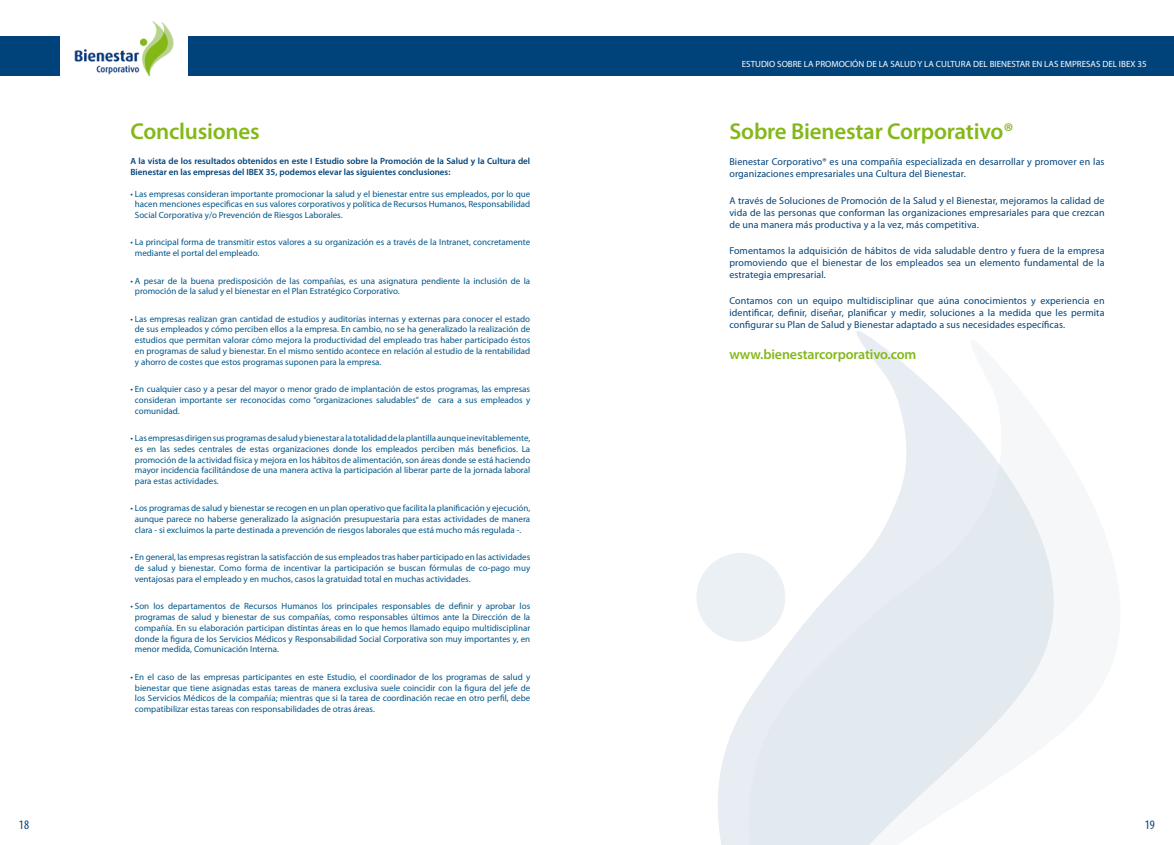
<style>
.page{position:relative;width:1174px;height:845px;background:#fff}
.page>*{position:absolute;margin:0;border:0;box-sizing:border-box;transform-origin:0 0}
.t1{font:600 23px "Myriad Pro";letter-spacing:-.01em;color:#84b819}
.t2{font:600 14px "Myriad Pro";letter-spacing:-.01em;color:#84b819}
.t3{font:condensed 13px "Myriad Pro";color:#00437a}
.t4{font:10px/12px "Myriad Pro";letter-spacing:.01em;color:#00437a;text-align:justify}
.t5{font:9px/10.8px "Myriad Pro";color:#005589;text-align:justify}
.t6{font:600 9px/10.8px "Myriad Pro";color:#00437a}
.t7{font:9px "Myriad Pro";color:#fff}
</style>
<div class="page">
<div style="left:187px;top:36px;width:400px;height:40px;background:#00437a"></div>
<div style="left:0;top:36px;width:60px;height:40px;background:#00437a"></div>
<svg style="left:74px;top:22px;width:100px;height:55px"></svg>
<div style="left:587px;top:36px;width:587px;height:40px;background:#00437a"></div>
<svg style="left:697px;top:331px;width:357px;height:514px"></svg>
<h3 class="t3" style="left:19px;top:817px;width:12px">18</h3>
<h1 class="t1" style="left:130px;top:117px;width:131px">Conclusiones</h1>
<p class="t6" style="left:130px;top:155px;width:401px">A la vista de los resultados obtenidos en este I Estudio sobre la Promoción de la Salud y la Cultura del<br>Bienestar en las empresas del IBEX 35, podemos elevar las siguientes conclusiones:</p>
<p class="t5" style="left:135px;top:188px;width:397px;text-indent:-4px">• Las empresas consideran importante promocionar la salud y el bienestar entre sus empleados, por lo que hacen menciones especificas en sus valores corporativos y política de Recursos Humanos, Responsabilidad Social Corporativa y/o Prevención de Riesgos Laborales.</p>
<p class="t5" style="left:135px;top:237px;width:397px;text-indent:-4px">• La principal forma de transmitir estos valores a su organización es a través de la Intranet, concretamente mediante el portal del empleado.</p>
<p class="t5" style="left:135px;top:275px;width:397px;text-indent:-4px">• A pesar de la buena predisposición de las compañías, es una asignatura pendiente la inclusión de la promoción de la salud y el bienestar en el Plan Estratégico Corporativo.</p>
<p class="t5" style="left:135px;top:313px;width:397px;text-indent:-4px">• Las empresas realizan gran cantidad de estudios y auditorías internas y externas para conocer el estado de sus empleados y cómo perciben ellos a la empresa. En cambio, no se ha generalizado la realización de estudios que permitan valorar cómo mejora la productividad del empleado tras haber participado éstos en programas de salud y bienestar. En el mismo sentido acontece en relación al estudio de la rentabilidad y ahorro de costes que estos programas suponen para la empresa.</p>
<p class="t5" style="left:135px;top:383px;width:397px;text-indent:-4px">• En cualquier caso y a pesar del mayor o menor grado de implantación de estos programas, las empresas consideran importante ser reconocidas como “organizaciones saludables” de cara a sus empleados y comunidad.</p>
<p class="t5" style="left:135px;top:432px;width:397px;text-indent:-4px">• Las empresas dirigen sus programas de salud y bienestar a la totalidad de la plantilla aunque inevitablemente, es en las sedes centrales de estas organizaciones donde los empleados perciben más beneficios. La promoción de la actividad física y mejora en los hábitos de alimentación, son áreas donde se está haciendo mayor incidencia facilitándose de una manera activa la participación al liberar parte de la jornada laboral para estas actividades.</p>
<p class="t5" style="left:130px;top:503px;width:401px;text-align:center">• Los programas de salud y bienestar se recogen en un plan operativo que facilita la planificación y ejecución, aunque parece no haberse generalizado la asignación presupuestaria para estas actividades de manera clara - si excluimos la parte destinada a prevención de riesgos laborales que está mucho más regulada -.</p>
<p class="t5" style="left:135px;top:552px;width:397px;text-indent:-4px">• En general, las empresas registran la satisfacción de sus empleados tras haber participado en las actividades de salud y bienestar. Como forma de incentivar la participación se buscan fórmulas de co-pago muy ventajosas para el empleado y en muchos, casos la gratuidad total en muchas actividades.</p>
<p class="t5" style="left:135px;top:601px;width:397px;text-indent:-4px">• Son los departamentos de Recursos Humanos los principales responsables de definir y aprobar los programas de salud y bienestar de sus compañías, como responsables últimos ante la Dirección de la compañía. En su elaboración participan distintas áreas en lo que hemos llamado equipo multidisciplinar donde la figura de los Servicios Médicos y Responsabilidad Social Corporativa son muy importantes y, en menor medida, Comunicación Interna.</p>
<p class="t5" style="left:135px;top:671px;width:397px;text-indent:-4px">• En el caso de las empresas participantes en este Estudio, el coordinador de los programas de salud y bienestar que tiene asignadas estas tareas de manera exclusiva suele coincidir con la figura del jefe de los Servicios Médicos de la compañía; mientras que si la tarea de coordinación recae en otro perfil, debe compatibilizar estas tareas con responsabilidades de otras áreas.</p>
<p class="t7" style="left:742px;top:59px;width:406px">ESTUDIO SOBRE LA PROMOCIÓN DE LA SALUD Y LA CULTURA DEL BIENESTAR EN LAS EMPRESAS DEL IBEX 35</p>
<h1 class="t1" style="left:729px;top:117px;width:285px">Sobre Bienestar Corporativo®</h1>
<p class="t4" style="left:729px;top:156px;width:376px">Bienestar Corporativo® es una compañía especializada en desarrollar y promover en las organizaciones empresariales una Cultura del Bienestar.</p>
<p class="t4" style="left:729px;top:194px;width:376px">A través de Soluciones de Promoción de la Salud y el Bienestar, mejoramos la calidad de vida de las personas que conforman las organizaciones empresariales para que crezcan de una manera más productiva y a la vez, más competitiva.</p>
<p class="t4" style="left:729px;top:244px;width:376px">Fomentamos la adquisición de hábitos de vida saludable dentro y fuera de la empresa promoviendo que el bienestar de los empleados sea un elemento fundamental de la estrategia empresarial.</p>
<p class="t4" style="left:729px;top:294px;width:376px">Contamos con un equipo multidisciplinar que aúna conocimientos y experiencia en identificar, definir, diseñar, planificar y medir, soluciones a la medida que les permita configurar su Plan de Salud y Bienestar adaptado a sus necesidades específicas.</p>
<h2 class="t2" style="left:729px;top:345px;width:188px">www.bienestarcorporativo.com</h2>
<h3 class="t3" style="left:1145px;top:817px;width:12px">19</h3>
</div>
